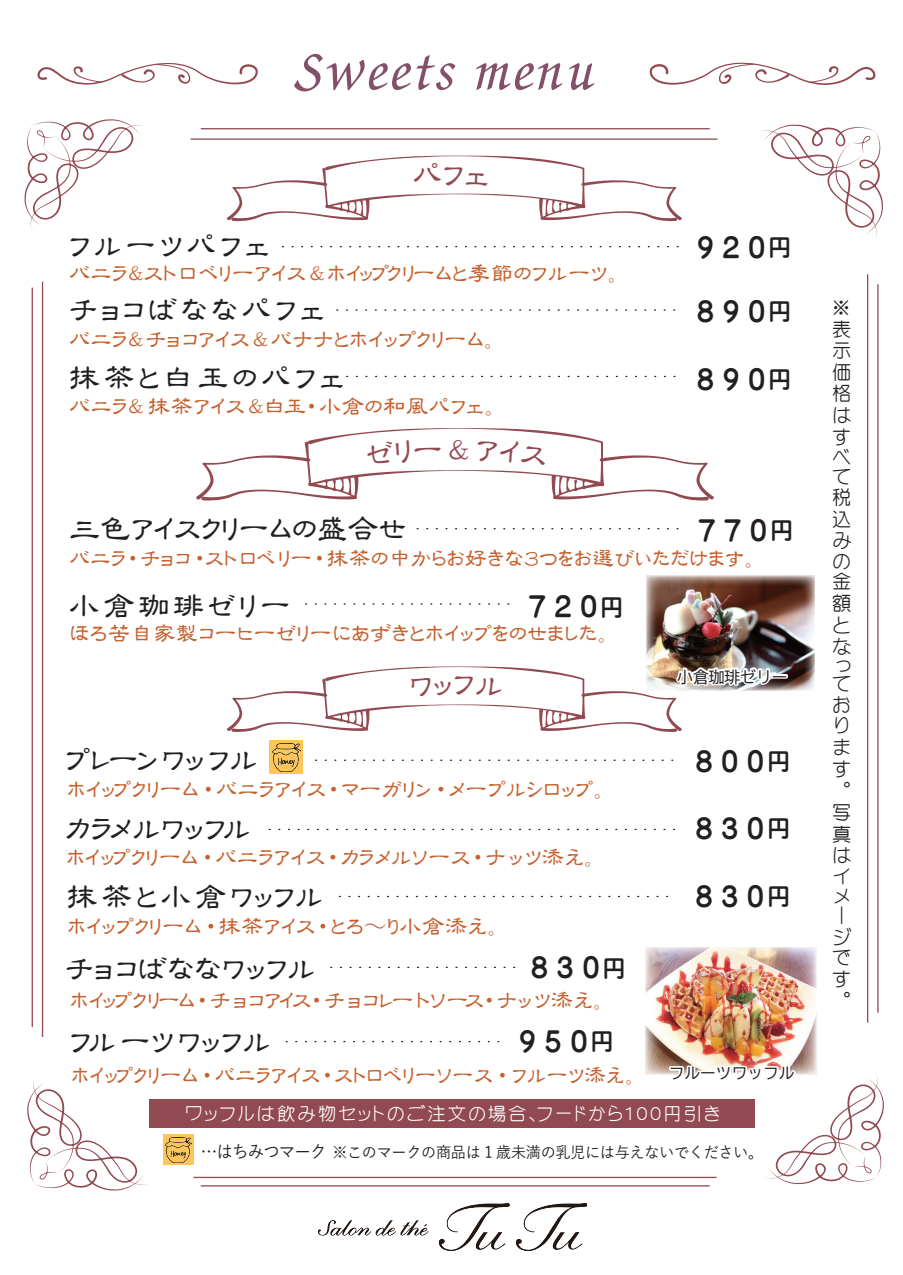
<style>
.page{position:relative;width:903px;height:1275px;background:#fff}
.page>*{position:absolute;margin:0;border:0;box-sizing:border-box;transform-origin:0 0}
.t1{font:italic 500 58.45px "Calgary";letter-spacing:.055em;color:#844f69}
.t2{font:31.5px "Leisu EGP4 Medium SJIS";letter-spacing:.1em;color:#231f20}
.t3{font:31.5px "Leisu EGP4 Medium SJIS";letter-spacing:.01em;color:#231f20}
.t4{font:31.5px "Leisu EGP4 Medium SJIS";letter-spacing:-.02em;color:#231f20}
.t5{font:31.5px "Leisu EGP4 Medium SJIS";color:#924a52}
.t6{font:28px "Yenti EG Extra SJIS";letter-spacing:-.08em;color:#231f20}
.t7{font:22.75px "Leisu EGP4 Medium SJIS";color:#c6602d}
.t8{font:22.75px "Leisu EGP4 Medium SJIS";color:#c6602d;scale:.96 1}
.t9{font:19.25px/21px "Yenti EGP4 Medium SJIS";color:#231f20;text-align:justify}
.t10{font:17.85px "Yenti EGP4 Medium SJIS";letter-spacing:.1em;color:#fff}
.t11{font:500 15.75px "Yu Gothic";letter-spacing:-.02em;color:#231f20;scale:.96 1}
.t12{font:15.75px "BIZ UD Gothic";color:#231f20}
.s1{font-size:22.75px}
.s2{font-size:17.5px}
</style>
<div class="page">
<svg style="left:649px;top:63px;width:227px;height:22px"></svg>
<svg style="left:37px;top:63px;width:221px;height:22px"></svg>
<svg style="left:306px;top:603px;width:204px;height:2px"></svg>
<svg style="left:282px;top:246px;width:397px;height:1px"></svg>
<svg style="left:417px;top:528px;width:262px;height:1px"></svg>
<svg style="left:337px;top:309px;width:339px;height:2px"></svg>
<svg style="left:347px;top:376px;width:328px;height:1px"></svg>
<svg style="left:24px;top:119px;width:120px;height:110px"></svg>
<svg style="left:27px;top:1080px;width:123px;height:111px"></svg>
<svg style="left:762px;top:124px;width:121px;height:114px"></svg>
<hr style="left:32px;top:288px;width:1px;height:739px;background:#924a52">
<hr style="left:201px;top:1185px;width:509px;height:1px;background:#924a52">
<hr style="left:201px;top:128px;width:509px;height:1px;background:#924a52">
<hr style="left:877px;top:284px;width:1px;height:729px;background:#924a52">
<hr style="left:191px;top:138px;width:526px;height:2px;background:#924a52">
<hr style="left:42px;top:282px;width:1px;height:755px;background:#924a52">
<hr style="left:193px;top:1177px;width:523px;height:1px;background:#924a52">
<hr style="left:867px;top:274px;width:1px;height:749px;background:#924a52">
<svg style="left:316px;top:760px;width:358px;height:1px"></svg>
<svg style="left:269px;top:829px;width:406px;height:1px"></svg>
<svg style="left:339px;top:896px;width:330px;height:1px"></svg>
<svg style="left:331px;top:967px;width:184px;height:1px"></svg>
<svg style="left:286px;top:1041px;width:214px;height:1px"></svg>
<div style="left:150px;top:1100px;width:605px;height:28px;background:#924a52"></div>
<img style="left:319px;top:1203px;width:267px;height:48px">
<img style="left:646px;top:947px;width:170px;height:127px">
<svg style="left:667px;top:1063px;width:36px;height:12px"></svg>
<svg style="left:713px;top:1062px;width:171px;height:122px"></svg>
<img style="left:646px;top:576px;width:168px;height:114px">
<div style="left:771px;top:674px;width:17px;height:5px;border:4px solid #fff"></div>
<div style="left:269px;top:740px;width:34px;height:34px;background:#fec65a"></div>
<img style="left:272px;top:743px;width:28px;height:28px">
<div style="left:163px;top:1135px;width:31px;height:30px;background:#fec65a"></div>
<img style="left:166px;top:1137px;width:25px;height:26px">
<svg style="left:196px;top:428px;width:518px;height:73px"></svg>
<svg style="left:227px;top:156px;width:455px;height:65px"></svg>
<svg style="left:227px;top:665px;width:546px;height:67px"></svg>
<h1 class="t1" style="left:291px;top:36px;width:301px">Sweets menu</h1>
<h2 class="t5" style="left:443px;top:159px;width:23px">フ</h2>
<h2 class="t2" style="left:69px;top:230px;width:203px">フルーツパフェ</h2>
<p class="t6" style="left:691px;top:233px;width:102px">９２０<span class="s1">円</span></p>
<p class="t7" style="left:69px;top:261px;width:552px">バニラ＆ストロベリーアイス＆ホイップクリームと季節のフルーツ。</p>
<h2 class="t2" style="left:69px;top:294px;width:258px">チョコばななパフェ</h2>
<p class="t6" style="left:691px;top:297px;width:102px">８９０<span class="s1">円</span></p>
<p class="t7" style="left:69px;top:327px;width:428px">バニラ＆チョコアイス＆バナナとホイップクリーム。</p>
<h2 class="t2" style="left:69px;top:362px;width:277px">抹茶と白玉のパフェ</h2>
<p class="t6" style="left:691px;top:365px;width:102px">８９０<span class="s1">円</span></p>
<p class="t7" style="left:69px;top:395px;width:429px">バニラ＆抹茶アイス＆白玉・小倉の和風パフェ。</p>
<h2 class="t4" style="left:69px;top:513px;width:339px">三色アイスクリームの盛合せ</h2>
<p class="t6" style="left:693px;top:516px;width:102px">７７０<span class="s1">円</span></p>
<p class="t7" style="left:69px;top:547px;width:688px">バニラ・チョコ・ストロベリー・抹茶の中からお好きな３つをお選びいただけます。</p>
<h2 class="t2" style="left:69px;top:589px;width:224px">小倉珈琲ゼリー</h2>
<p class="t6" style="left:523px;top:593px;width:102px">７２０<span class="s1">円</span></p>
<p class="t7" style="left:70px;top:622px;width:540px">ほろ苦自家製コーヒーゼリーにあずきとホイップをのせました。</p>
<h2 class="t3" style="left:65px;top:744px;width:194px">プレーンワッフル</h2>
<p class="t7" style="left:67px;top:778px;width:539px">ホイップクリーム・バニラアイス・マーガリン・メープルシロップ。</p>
<p class="t12" style="left:677px;top:669px;width:112px">小倉珈琲ゼリー</p>
<p class="t6" style="left:690px;top:747px;width:102px">８００<span class="s1">円</span></p>
<h2 class="t3" style="left:65px;top:812px;width:188px">カラメルワッフル</h2>
<p class="t6" style="left:690px;top:814px;width:102px">８３０<span class="s1">円</span></p>
<p class="t7" style="left:66px;top:846px;width:531px">ホイップクリーム・バニラアイス・カラメルソース・ナッツ添え。</p>
<h2 class="t2" style="left:66px;top:881px;width:258px">抹茶と小倉ワッフル</h2>
<p class="t6" style="left:690px;top:882px;width:102px">８３０<span class="s1">円</span></p>
<p class="t7" style="left:67px;top:915px;width:433px">ホイップクリーム・抹茶アイス・とろ～り小倉添え。</p>
<h2 class="t3" style="left:65px;top:953px;width:252px">チョコばななワッフル</h2>
<p class="t6" style="left:525px;top:954px;width:102px">８３０<span class="s1">円</span></p>
<p class="t7" style="left:70px;top:989px;width:536px">ホイップクリーム・チョコアイス・チョコレートソース・ナッツ添え。</p>
<h2 class="t3" style="left:69px;top:1025px;width:203px">フルーツワッフル</h2>
<p class="t6" style="left:513px;top:1027px;width:102px">９５０<span class="s1">円</span></p>
<p class="t12" style="left:669px;top:1065px;width:127px">フルーツワッフル</p>
<p class="t8" style="left:71px;top:1064px;width:589px">ホイップクリーム・バニラアイス・ストロベリーソース・フルーツ添え。</p>
<p class="t10" style="left:185px;top:1105px;width:536px">ワッフルは飲み物セットのご注文の場合、フードから１００円引き</p>
<p class="t11" style="left:201px;top:1138px;width:587px"><span class="s2">…はちみつマーク</span> ※このマークの商品は 1 歳未満の乳児には与えないでください。</p>
<p class="t9" style="left:852px;top:298px;width:21px;rotate:90deg">※</p>
<p class="t9" style="left:832px;top:318px;width:20px">表示価格はすべて</p>
<p class="t9" style="left:832px;top:486px;width:21px">税込みの金額とな</p>
<p class="t9" style="left:832px;top:656px;width:20px;line-height:18.2px">って</p>
<p class="t9" style="left:832px;top:694px;width:20px;text-align:left">おります。写真はイメー</p>
<p class="t9" style="left:832px;top:926px;width:21px">ジです。</p>
</div>
